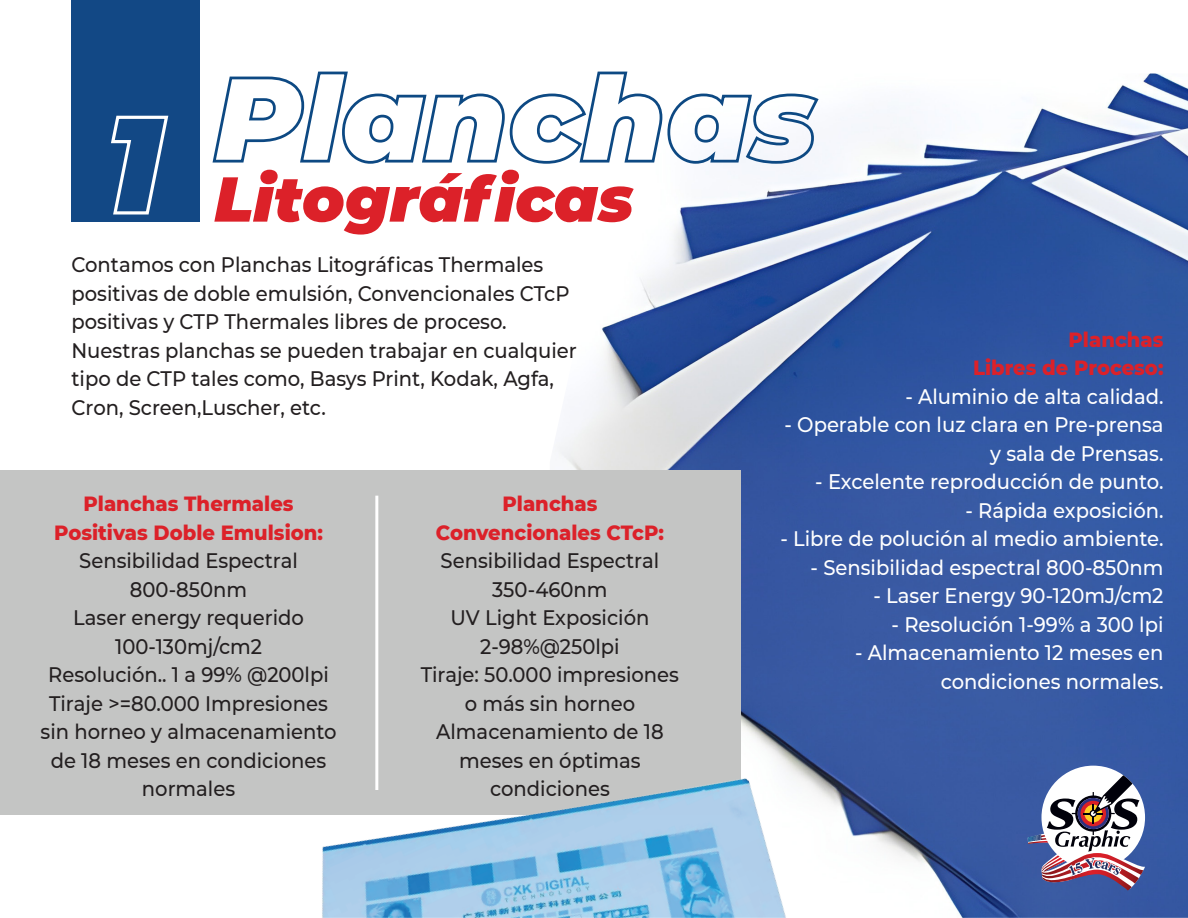
<style>
.page{position:relative;width:1188px;height:918px;background:#fff}
.page>*{position:absolute;margin:0;border:0;box-sizing:border-box;transform-origin:0 0}
.t1{font:italic 900 63.3px "Montserrat";color:#dc2129}
.t2{font:500 21px/28.5px "Montserrat";color:#231f20;text-align:center;scale:.93 1}
.t3{font:500 21px/28.5px "Montserrat";color:#fff;text-align:right;scale:.93 1}
.t4{font:800 21px/28.5px "Montserrat";color:#dc2129;text-align:center;scale:.93 1}
</style>
<div class="page">
<img style="left:550px;top:74px;width:638px;height:844px">
<div style="left:71px;top:0;width:129px;height:221px;background:#124885"></div>
<svg style="left:111px;top:115px;width:58px;height:100px"></svg>
<div style="left:0;top:471px;width:741px;height:344px;background:#c4c5c4"></div>
<svg style="left:1028px;top:766px;width:117px;height:125px"></svg>
<svg style="left:212px;top:71px;width:608px;height:94px"></svg>
<hr style="left:375px;top:496px;width:3px;height:294px;background:#fff">
<img style="left:322px;top:758px;width:571px;height:160px">
<h1 class="t1" style="left:214px;top:151px;width:421px">Litográficas</h1>
<p class="t2" style="left:71px;top:250px;width:545px;text-align:left">Contamos con Planchas Litográficas Thermales positivas de doble emulsión, Convencionales CTcP positivas y CTP Thermales libres de proceso.<br>Nuestras planchas se pueden trabajar en cualquier tipo de CTP tales como, Basys Print, Kodak, Agfa, Cron, Screen,Luscher, etc.</p>
<p class="t4" style="left:54px;top:488px;width:291px">Planchas Thermales<br>Positivas Doble Emulsion:</p>
<p class="t2" style="left:41px;top:546px;width:320px">Sensibilidad Espectral<br>800-850nm<br>Laser energy requerido<br>100-130mj/cm2<br>Resolución.. 1 a 99% @200lpi<br>Tiraje &gt;=80.000 Impresiones sin horneo y almacenamiento de 18 meses en condiciones normales</p>
<p class="t4" style="left:436px;top:488px;width:247px">Planchas<br>Convencionales CTcP:</p>
<p class="t2" style="left:421px;top:546px;width:279px">Sensibilidad Espectral<br>350-460nm<br>UV Light Exposición<br>2-98%@250lpi<br>Tiraje: 50.000 impresiones o más sin horneo<br>Almacenamiento de 18 meses en óptimas condiciones</p>
<p class="t4" style="left:973px;top:324px;width:206px;text-align:right">Planchas<br>Libres de Proceso:</p>
<p class="t3" style="left:905px;top:381px;width:279px">- Aluminio de alta calidad.</p>
<p class="t3" style="left:784px;top:410px;width:409px">- Operable con luz clara en Pre-prensa y sala de Prensas.</p>
<p class="t3" style="left:815px;top:467px;width:376px">- Excelente reproducción de punto.</p>
<p class="t3" style="left:966px;top:495px;width:214px">- Rápida exposición.</p>
<p class="t3" style="left:780px;top:524px;width:414px">- Libre de polución al medio ambiente.</p>
<p class="t3" style="left:811px;top:552px;width:381px">- Sensibilidad espectral 800-850nm</p>
<p class="t3" style="left:873px;top:581px;width:313px">- Laser Energy 90-120mJ/cm2</p>
<p class="t3" style="left:892px;top:609px;width:294px">- Resolución 1-99% a 300 lpi</p>
<p class="t3" style="left:855px;top:638px;width:333px">- Almacenamiento 12 meses en condiciones normales.</p>
</div>
